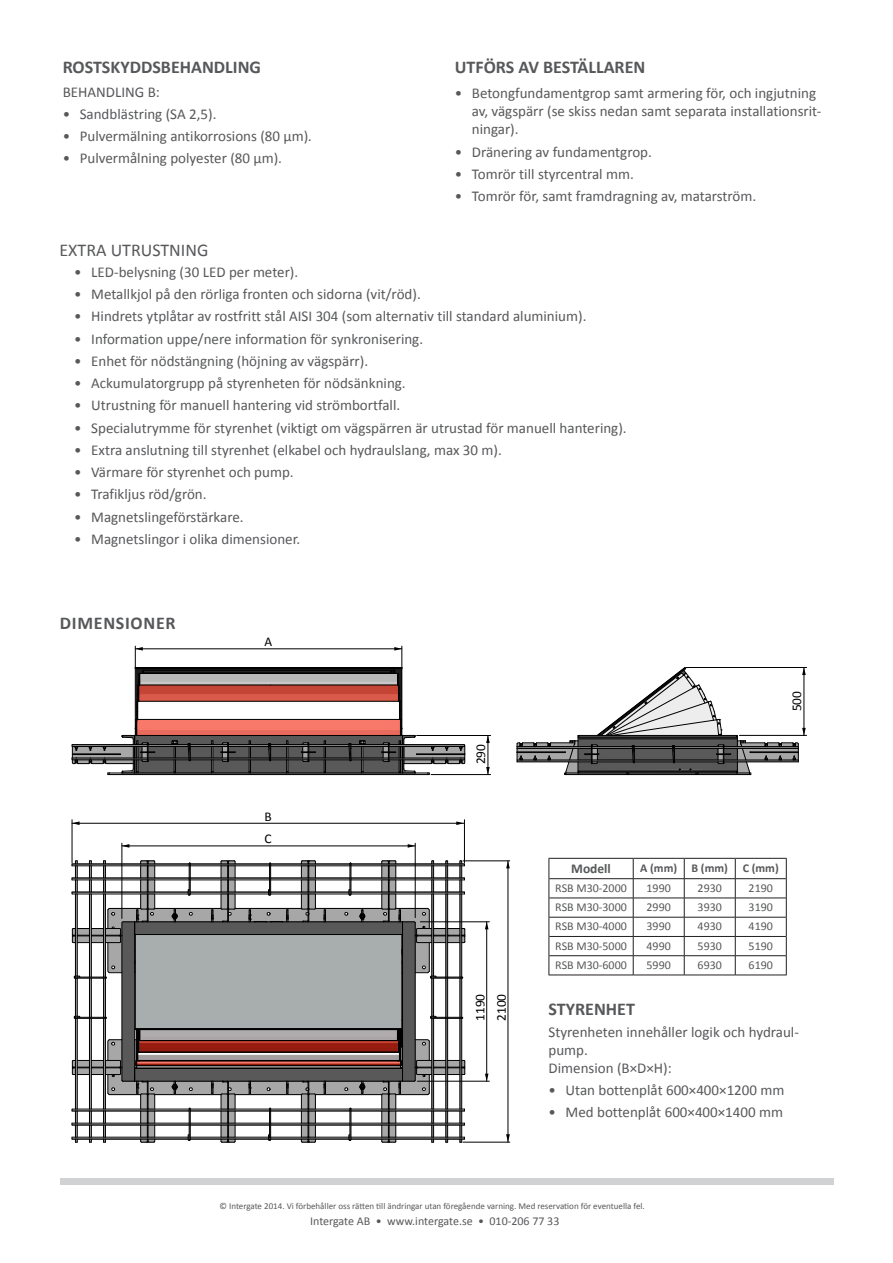
<style>
.page{position:relative;width:893px;height:1263px;background:#fff}
.page>*{position:absolute;margin:0;border:0;box-sizing:border-box;transform-origin:0 0}
.TS_Brödtext{font:700 18px "Calibri";color:#57585a}
.TS_Brödtext-2{font:18px "Calibri";color:#57585a}
.TS_Underrubrik{font:700 18px "Calibri";letter-spacing:.04em;color:#57585a}
.TS_Brödtext-3{font:15px/18px "Calibri";color:#57585a}
.TS_Brödtext-4{font:700 13.5px "Calibri";color:#57585a}
.t1{font:13.35px/21.3px "Calibri";color:#000}
.TS_Brödtext-5{font:12px "Calibri";color:#57585a}
.TS_Brödtext-6{font:700 12px "Calibri";color:#57585a}
.t2{font:9px "Calibri";color:#57585a}
.s1{font-style:italic}
</style>
<div class="page">
<div style="left:60px;top:1178px;width:773px;height:6px;background:#d1d2d4"></div>
<svg style="left:71px;top:860px;width:394px;height:283px"></svg>
<hr style="left:351px;top:864px;width:113px;height:1px;background:#000">
<hr style="left:190px;top:865px;width:80px;height:1px;background:#000">
<hr style="left:351px;top:865px;width:113px;height:1px;background:#000">
<hr style="left:122px;top:846px;width:293px;height:1px;background:#000">
<hr style="left:415px;top:843px;width:1px;height:75px;background:#000">
<hr style="left:464px;top:820px;width:1px;height:43px;background:#000">
<hr style="left:72px;top:820px;width:1px;height:43px;background:#000">
<hr style="left:122px;top:843px;width:1px;height:75px;background:#000">
<hr style="left:486px;top:922px;width:1px;height:159px;background:#000">
<hr style="left:417px;top:1081px;width:72px;height:1px;background:#000">
<hr style="left:420px;top:921px;width:69px;height:1px;background:#000">
<svg style="left:485px;top:1074px;width:3px;height:7px"></svg>
<svg style="left:122px;top:844px;width:7px;height:4px"></svg>
<svg style="left:516px;top:667px;width:290px;height:108px"></svg>
<svg style="left:408px;top:844px;width:7px;height:4px"></svg>
<svg style="left:485px;top:922px;width:3px;height:7px"></svg>
<hr style="left:804px;top:667px;width:1px;height:68px;background:#000">
<hr style="left:686px;top:667px;width:121px;height:1px;background:#000">
<hr style="left:739px;top:735px;width:68px;height:1px;background:#000">
<svg style="left:486px;top:767px;width:4px;height:7px"></svg>
<svg style="left:486px;top:736px;width:4px;height:7px"></svg>
<hr style="left:488px;top:735px;width:1px;height:39px;background:#000">
<hr style="left:417px;top:735px;width:74px;height:1px;background:#000">
<hr style="left:431px;top:774px;width:60px;height:1px;background:#000">
<hr style="left:508px;top:861px;width:1px;height:281px;background:#000">
<svg style="left:506px;top:1134px;width:4px;height:8px"></svg>
<svg style="left:506px;top:861px;width:4px;height:7px"></svg>
<hr style="left:72px;top:823px;width:392px;height:1px;background:#000">
<svg style="left:72px;top:821px;width:8px;height:4px"></svg>
<svg style="left:456px;top:821px;width:8px;height:4px"></svg>
<svg style="left:71px;top:646px;width:394px;height:129px"></svg>
<hr style="left:463px;top:860px;width:47px;height:1px;background:#000">
<hr style="left:463px;top:1142px;width:47px;height:1px;background:#000">
<hr style="left:549px;top:858px;width:84px;height:1px;background:#231f20">
<hr style="left:633px;top:858px;width:51px;height:1px;background:#231f20">
<hr style="left:684px;top:858px;width:51px;height:1px;background:#231f20">
<hr style="left:735px;top:858px;width:52px;height:1px;background:#231f20">
<svg style="left:549px;top:859px;width:1px;height:116px"></svg>
<svg style="left:786px;top:859px;width:1px;height:116px"></svg>
<hr style="left:549px;top:878px;width:84px;height:1px;background:#231f20">
<hr style="left:633px;top:878px;width:51px;height:1px;background:#231f20">
<hr style="left:684px;top:878px;width:51px;height:1px;background:#231f20">
<hr style="left:735px;top:878px;width:51px;height:1px;background:#231f20">
<hr style="left:549px;top:898px;width:84px;height:1px;background:#231f20">
<hr style="left:633px;top:898px;width:51px;height:1px;background:#231f20">
<hr style="left:684px;top:898px;width:51px;height:1px;background:#231f20">
<hr style="left:735px;top:898px;width:51px;height:1px;background:#231f20">
<hr style="left:549px;top:917px;width:84px;height:1px;background:#231f20">
<hr style="left:633px;top:917px;width:51px;height:1px;background:#231f20">
<hr style="left:684px;top:917px;width:51px;height:1px;background:#231f20">
<hr style="left:735px;top:917px;width:51px;height:1px;background:#231f20">
<hr style="left:549px;top:936px;width:84px;height:1px;background:#231f20">
<hr style="left:633px;top:936px;width:51px;height:1px;background:#231f20">
<hr style="left:684px;top:936px;width:51px;height:1px;background:#231f20">
<hr style="left:735px;top:936px;width:51px;height:1px;background:#231f20">
<hr style="left:549px;top:955px;width:84px;height:1px;background:#231f20">
<hr style="left:633px;top:955px;width:51px;height:1px;background:#231f20">
<svg style="left:633px;top:859px;width:1px;height:116px"></svg>
<hr style="left:684px;top:955px;width:51px;height:1px;background:#231f20">
<svg style="left:684px;top:859px;width:1px;height:116px"></svg>
<hr style="left:735px;top:955px;width:51px;height:1px;background:#231f20">
<svg style="left:735px;top:859px;width:1px;height:116px"></svg>
<hr style="left:549px;top:975px;width:84px;height:1px;background:#231f20">
<hr style="left:633px;top:975px;width:51px;height:1px;background:#231f20">
<hr style="left:684px;top:975px;width:51px;height:1px;background:#231f20">
<hr style="left:735px;top:975px;width:52px;height:1px;background:#231f20">
<p class="TS_Brödtext" style="left:63px;top:56px;width:200px">ROSTSKYDDSBEHANDLING</p>
<p class="TS_Brödtext-3" style="left:63px;top:83px;width:99px">BEHANDLING B:</p>
<p class="TS_Brödtext-3" style="left:63px;top:105px;width:155px">• Sandblästring (SA 2,5).</p>
<p class="TS_Brödtext-3" style="left:63px;top:127px;width:251px">• Pulvermälning antikorrosions (80 µm)<span class="s1">.</span></p>
<p class="TS_Brödtext-3" style="left:63px;top:149px;width:221px">• Pulvermålning polyester (80 µm).</p>
<p class="TS_Brödtext-2" style="left:60px;top:239px;width:150px">EXTRA UTRUSTNING</p>
<p class="TS_Brödtext" style="left:455px;top:56px;width:192px">UTFÖRS AV BESTÄLLAREN</p>
<p class="TS_Brödtext-3" style="left:472px;top:84px;width:351px;text-indent:-17px">• Betongfundamentgrop samt armering för, och ingjutning av, vägspärr (se skiss nedan samt separata installationsrit&shy;ningar).</p>
<p class="TS_Brödtext-3" style="left:455px;top:143px;width:199px">• Dränering av fundamentgrop.</p>
<p class="TS_Brödtext-3" style="left:455px;top:165px;width:180px">• Tomrör till styrcentral mm.</p>
<p class="TS_Brödtext-3" style="left:455px;top:187px;width:303px">• Tomrör för, samt framdragning av, matarström.</p>
<p class="TS_Brödtext-3" style="left:74px;top:263px;width:226px">• LED-belysning (30 LED per meter).</p>
<p class="TS_Brödtext-3" style="left:74px;top:285px;width:348px">• Metallkjol på den rörliga fronten och sidorna (vit/röd).</p>
<p class="TS_Brödtext-3" style="left:74px;top:307px;width:514px">• Hindrets ytplåtar av rostfritt stål AISI 304 (som alternativ till standard aluminium).</p>
<p class="TS_Brödtext-3" style="left:74px;top:330px;width:350px">• Information uppe/nere information för synkronisering.</p>
<p class="TS_Brödtext-3" style="left:74px;top:352px;width:295px">• Enhet för nödstängning (höjning av vägspärr).</p>
<p class="TS_Brödtext-3" style="left:74px;top:374px;width:333px">• Ackumulatorgrupp på styrenheten för nödsänkning.</p>
<p class="TS_Brödtext-3" style="left:74px;top:396px;width:328px">• Utrustning för manuell hantering vid strömbortfall.</p>
<p class="TS_Brödtext-3" style="left:74px;top:419px;width:554px">• Specialutrymme för styrenhet (viktigt om vägspärren är utrustad för manuell hantering).</p>
<p class="TS_Brödtext-3" style="left:74px;top:441px;width:429px">• Extra anslutning till styrenhet (elkabel och hydraulslang, max 30 m).</p>
<p class="TS_Brödtext-3" style="left:74px;top:463px;width:221px">• Värmare för styrenhet och pump.</p>
<p class="TS_Brödtext-3" style="left:74px;top:485px;width:134px">• Trafikljus röd/grön.</p>
<p class="TS_Brödtext-3" style="left:74px;top:508px;width:171px">• Magnetslingeförstärkare.</p>
<p class="TS_Brödtext-3" style="left:74px;top:530px;width:227px">• Magnetslingor i olika dimensioner.</p>
<p class="TS_Underrubrik" style="left:60px;top:612px;width:117px">DIMENSIONER</p>
<p class="t1" style="left:264px;top:631px;width:9px">A</p>
<p class="t1" style="left:265px;top:805px;width:9px">B</p>
<p class="t1" style="left:265px;top:828px;width:9px">C</p>
<p class="t1" style="left:470px;top:764px;width:22px;rotate:-90deg">290</p>
<p class="t1" style="left:469px;top:1021px;width:29px;rotate:-90deg">1190<br>2100</p>
<p class="t1" style="left:786px;top:711px;width:22px;rotate:-90deg">500</p>
<p class="TS_Brödtext-4" style="left:571px;top:859px;width:41px">Modell</p>
<p class="TS_Brödtext-6" style="left:640px;top:860px;width:38px">A (mm)</p>
<p class="TS_Brödtext-6" style="left:691px;top:860px;width:38px">B (mm)</p>
<p class="TS_Brödtext-6" style="left:743px;top:860px;width:38px">C (mm)</p>
<p class="TS_Brödtext-5" style="left:555px;top:880px;width:73px">RSB M30-2000</p>
<p class="TS_Brödtext-5" style="left:647px;top:880px;width:26px">1990</p>
<p class="TS_Brödtext-5" style="left:698px;top:880px;width:26px">2930</p>
<p class="TS_Brödtext-5" style="left:749px;top:880px;width:26px">2190</p>
<p class="TS_Brödtext-5" style="left:555px;top:900px;width:73px">RSB M30-3000</p>
<p class="TS_Brödtext-5" style="left:647px;top:900px;width:26px">2990</p>
<p class="TS_Brödtext-5" style="left:698px;top:900px;width:26px">3930</p>
<p class="TS_Brödtext-5" style="left:749px;top:900px;width:26px">3190</p>
<p class="TS_Brödtext-5" style="left:555px;top:919px;width:73px">RSB M30-4000</p>
<p class="TS_Brödtext-5" style="left:647px;top:919px;width:26px">3990</p>
<p class="TS_Brödtext-5" style="left:698px;top:919px;width:26px">4930</p>
<p class="TS_Brödtext-5" style="left:749px;top:919px;width:26px">4190</p>
<p class="TS_Brödtext-5" style="left:555px;top:938px;width:73px">RSB M30-5000</p>
<p class="TS_Brödtext-5" style="left:647px;top:938px;width:26px">4990</p>
<p class="TS_Brödtext-5" style="left:698px;top:938px;width:26px">5930</p>
<p class="TS_Brödtext-5" style="left:749px;top:938px;width:26px">5190</p>
<p class="TS_Brödtext-5" style="left:555px;top:957px;width:73px">RSB M30-6000</p>
<p class="TS_Brödtext-5" style="left:647px;top:957px;width:26px">5990</p>
<p class="TS_Brödtext-5" style="left:698px;top:957px;width:26px">6930</p>
<p class="TS_Brödtext-5" style="left:749px;top:957px;width:26px">6190</p>
<p class="TS_Brödtext" style="left:549px;top:997px;width:88px">STYRENHET</p>
<p class="TS_Brödtext-3" style="left:549px;top:1023px;width:252px">Styrenheten innehåller logik och hydraul&shy;pump.<br>Dimension (B×D×H):</p>
<p class="TS_Brödtext-3" style="left:549px;top:1081px;width:237px">• Utan bottenplåt 600×400×1200 mm</p>
<p class="TS_Brödtext-3" style="left:549px;top:1103px;width:236px">• Med bottenplåt 600×400×1400 mm</p>
<p class="t2" style="left:220px;top:1200px;width:427px">© Intergate 2014. Vi förbehåller oss rätten till ändringar utan föregående varning. Med reservation för eventuella fel.</p>
<p class="TS_Brödtext-5" style="left:310px;top:1214px;width:251px">Intergate AB • www.intergate.se • 010-206 77 33</p>
</div>
